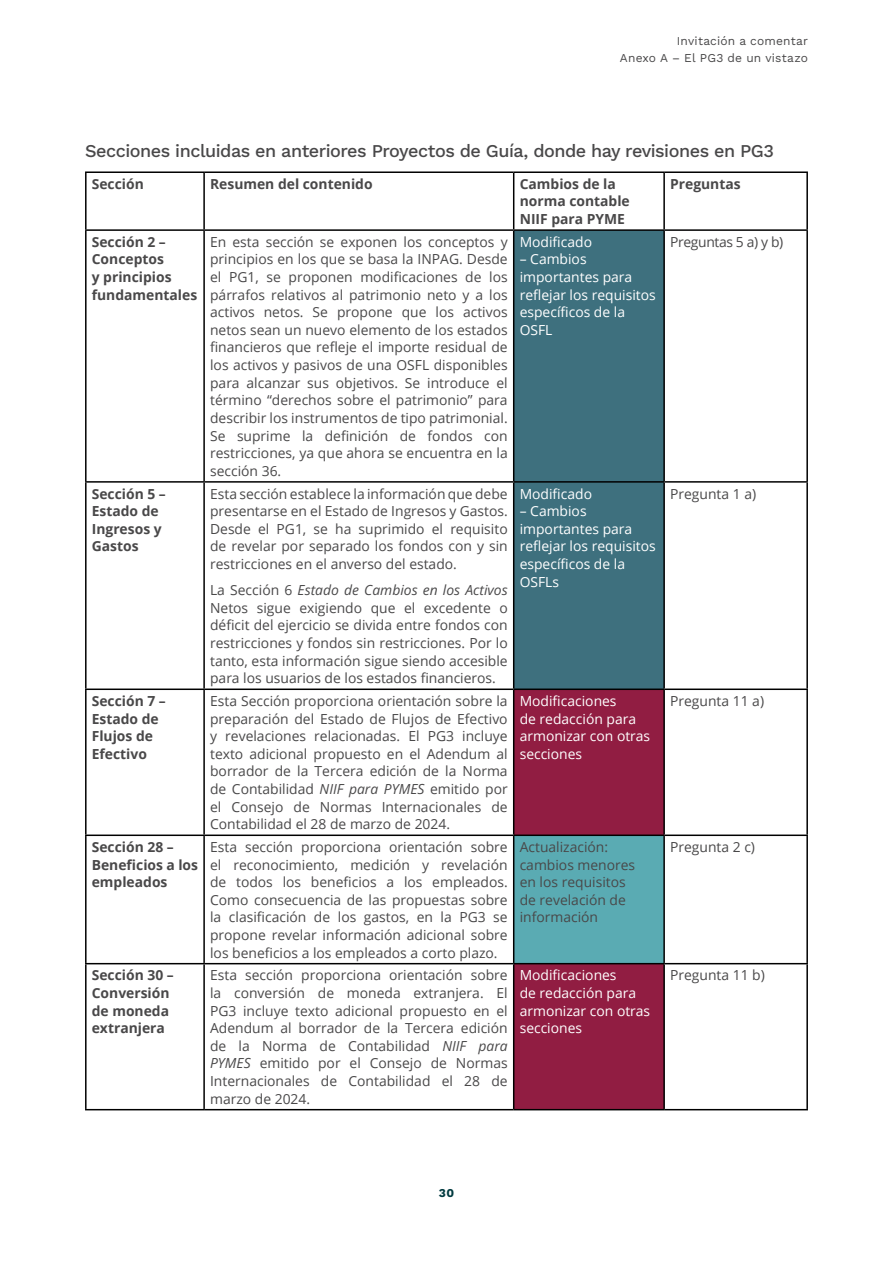
<style>
.page{position:relative;width:893px;height:1263px;background:#fff}
.page>*{position:absolute;margin:0;border:0;box-sizing:border-box;transform-origin:0 0}
.Heading_3{font:18px "Work Sans";letter-spacing:-.025em;color:#494849}
.Normal_no_ident{font:13.8px/17.7px "Open Sans";color:#494849;text-align:justify}
.Normal_no_ident_left_aligned{font:13.8px/17.7px "Open Sans";color:#fff}
.Normal_no_ident_left_aligned-2{font:700 13.8px/17.7px "Open Sans";color:#494849}
.Normal_no_ident_left_aligned-3{font:13.8px/17.5px "Open Sans";color:#494849}
.Normal_no_ident_left_aligned-4{font:13.8px "Open Sans";letter-spacing:-.025em;color:#494849}
.t1{font:12px/16.5px "Work Sans";letter-spacing:.015em;color:#494849;text-align:right}
.t2{font:12px "Work Sans";color:#003a3f}
.s1{font-style:italic}
</style>
<div class="page">
<div style="left:514px;top:231px;width:149px;height:457px;background:#3e707e"></div>
<div style="left:514px;top:690px;width:149px;height:419px;background:#911d42"></div>
<div style="left:514px;top:835px;width:150px;height:129px;background:#5aabb3"></div>
<hr style="left:85px;top:171px;width:119px;height:2px;background:#000">
<hr style="left:85px;top:173px;width:2px;height:56px;background:#000">
<hr style="left:204px;top:171px;width:310px;height:2px;background:#000">
<hr style="left:203px;top:173px;width:2px;height:56px;background:#000">
<hr style="left:514px;top:171px;width:150px;height:2px;background:#000">
<hr style="left:513px;top:173px;width:1px;height:56px;background:#000">
<hr style="left:664px;top:171px;width:144px;height:2px;background:#000">
<hr style="left:663px;top:173px;width:2px;height:56px;background:#000">
<hr style="left:806px;top:173px;width:2px;height:56px;background:#000">
<hr style="left:85px;top:229px;width:119px;height:2px;background:#000">
<hr style="left:85px;top:231px;width:2px;height:250px;background:#000">
<hr style="left:204px;top:229px;width:310px;height:2px;background:#000">
<hr style="left:203px;top:231px;width:2px;height:250px;background:#000">
<hr style="left:514px;top:229px;width:150px;height:2px;background:#000">
<hr style="left:513px;top:231px;width:1px;height:250px;background:#000">
<hr style="left:664px;top:229px;width:144px;height:2px;background:#000">
<hr style="left:663px;top:231px;width:2px;height:250px;background:#000">
<hr style="left:806px;top:231px;width:2px;height:250px;background:#000">
<hr style="left:85px;top:481px;width:119px;height:2px;background:#000">
<hr style="left:85px;top:483px;width:2px;height:205px;background:#000">
<hr style="left:204px;top:481px;width:310px;height:2px;background:#000">
<hr style="left:203px;top:483px;width:2px;height:205px;background:#000">
<hr style="left:514px;top:481px;width:150px;height:2px;background:#000">
<hr style="left:513px;top:483px;width:1px;height:205px;background:#000">
<hr style="left:664px;top:481px;width:144px;height:2px;background:#000">
<hr style="left:663px;top:483px;width:2px;height:205px;background:#000">
<hr style="left:806px;top:483px;width:2px;height:205px;background:#000">
<hr style="left:85px;top:688px;width:119px;height:2px;background:#000">
<hr style="left:85px;top:690px;width:2px;height:144px;background:#000">
<hr style="left:204px;top:688px;width:310px;height:2px;background:#000">
<hr style="left:203px;top:690px;width:2px;height:144px;background:#000">
<hr style="left:514px;top:688px;width:150px;height:2px;background:#000">
<hr style="left:513px;top:690px;width:1px;height:144px;background:#000">
<hr style="left:664px;top:688px;width:144px;height:2px;background:#000">
<hr style="left:663px;top:690px;width:2px;height:144px;background:#000">
<hr style="left:806px;top:690px;width:2px;height:144px;background:#000">
<hr style="left:85px;top:834px;width:119px;height:2px;background:#000">
<hr style="left:85px;top:836px;width:2px;height:127px;background:#000">
<hr style="left:204px;top:834px;width:310px;height:2px;background:#000">
<hr style="left:203px;top:836px;width:2px;height:127px;background:#000">
<hr style="left:514px;top:834px;width:150px;height:2px;background:#000">
<hr style="left:513px;top:836px;width:1px;height:127px;background:#000">
<hr style="left:664px;top:834px;width:144px;height:2px;background:#000">
<hr style="left:663px;top:836px;width:2px;height:127px;background:#000">
<hr style="left:806px;top:836px;width:2px;height:127px;background:#000">
<hr style="left:85px;top:963px;width:119px;height:1px;background:#000">
<hr style="left:85px;top:964px;width:2px;height:145px;background:#000">
<hr style="left:204px;top:963px;width:310px;height:1px;background:#000">
<hr style="left:203px;top:964px;width:2px;height:145px;background:#000">
<hr style="left:514px;top:963px;width:150px;height:1px;background:#000">
<hr style="left:513px;top:964px;width:1px;height:145px;background:#000">
<hr style="left:664px;top:963px;width:144px;height:1px;background:#000">
<hr style="left:663px;top:964px;width:2px;height:145px;background:#000">
<hr style="left:806px;top:964px;width:2px;height:145px;background:#000">
<hr style="left:85px;top:1109px;width:119px;height:1px;background:#000">
<hr style="left:204px;top:1109px;width:310px;height:1px;background:#000">
<hr style="left:514px;top:1109px;width:150px;height:1px;background:#000">
<hr style="left:664px;top:1109px;width:144px;height:1px;background:#000">
<p class="t1" style="left:620px;top:32px;width:190px">Invitación a comentar<br>Anexo A – El PG3 de un vistazo</p>
<p class="Heading_3" style="left:85px;top:137px;width:690px">Secciones incluidas en anteriores Proyectos de Guía, donde hay revisiones en PG3</p>
<p class="Normal_no_ident_left_aligned-2" style="left:92px;top:175px;width:54px">Sección</p>
<p class="Normal_no_ident_left_aligned-2" style="left:210px;top:175px;width:164px">Resumen del contenido</p>
<p class="Normal_no_ident_left_aligned-2" style="left:520px;top:175px;width:112px">Cambios de la norma contable<br>NIIF para PYME</p>
<p class="Normal_no_ident_left_aligned-2" style="left:670px;top:175px;width:72px">Preguntas</p>
<p class="Normal_no_ident_left_aligned-2" style="left:92px;top:232px;width:107px">Sección 2 –<br>Conceptos<br>y principios fundamentales</p>
<p class="Normal_no_ident" style="left:210px;top:232px;width:299px">En esta sección se exponen los conceptos y principios en los que se basa la INPAG. Desde el PG1, se proponen modificaciones de los párrafos relativos al patrimonio neto y a los activos netos. Se propone que los activos netos sean un nuevo elemento de los estados financieros que refleje el importe residual de los activos y pasivos de una OSFL disponibles para alcanzar sus objetivos. Se introduce el término “derechos sobre el patrimonio” para describir los instrumentos de tipo patrimonial.<br>Se suprime la definición de fondos con restricciones, ya que ahora se encuentra en la sección 36.</p>
<p class="Normal_no_ident_left_aligned" style="left:520px;top:232px;width:74px">Modificado</p>
<p class="Normal_no_ident_left_aligned-4" style="left:670px;top:232px;width:115px">Preguntas 5 a) y b)</p>
<p class="Normal_no_ident_left_aligned" style="left:520px;top:250px;width:138px">– Cambios importantes para reflejar los requisitos específicos de la<br>OSFL</p>
<p class="Normal_no_ident_left_aligned-2" style="left:92px;top:484px;width:76px">Sección 5 –<br>Estado de<br>Ingresos y<br>Gastos</p>
<p class="Normal_no_ident" style="left:210px;top:484px;width:299px">Esta sección establece la información que debe presentarse en el Estado de Ingresos y Gastos.<br>Desde el PG1, se ha suprimido el requisito de revelar por separado los fondos con y sin restricciones en el anverso del estado.</p>
<p class="Normal_no_ident" style="left:210px;top:581px;width:299px">La Sección 6 <span class="s1">Estado de Cambios en los Activos </span>Netos sigue exigiendo que el excedente o déficit del ejercicio se divida entre fondos con restricciones y fondos sin restricciones. Por lo tanto, esta información sigue siendo accesible para los usuarios de los estados financieros.</p>
<p class="Normal_no_ident_left_aligned" style="left:520px;top:484px;width:74px">Modificado</p>
<p class="Normal_no_ident_left_aligned" style="left:520px;top:502px;width:138px">– Cambios importantes para reflejar los requisitos específicos de la<br>OSFLs</p>
<p class="Normal_no_ident_left_aligned-3" style="left:670px;top:484px;width:88px">Pregunta 1 a)</p>
<p class="Normal_no_ident_left_aligned-2" style="left:92px;top:692px;width:76px">Sección 7 –<br>Estado de<br>Flujos de<br>Efectivo</p>
<p class="Normal_no_ident" style="left:210px;top:692px;width:299px">Esta Sección proporciona orientación sobre la preparación del Estado de Flujos de Efectivo y revelaciones relacionadas. El PG3 incluye texto adicional propuesto en el Adendum al borrador de la Tercera edición de la Norma de Contabilidad <span class="s1">NIIF para PYMES</span> emitido por el Consejo de Normas Internacionales de Contabilidad el 28 de marzo de 2024.</p>
<p class="Normal_no_ident_left_aligned" style="left:520px;top:692px;width:132px">Modificaciones<br>de redacción para armonizar con otras secciones</p>
<p class="Normal_no_ident_left_aligned-3" style="left:670px;top:692px;width:95px">Pregunta 11 a)</p>
<p class="Normal_no_ident_left_aligned-2" style="left:92px;top:838px;width:108px">Sección 28 –<br>Beneficios a los empleados</p>
<p class="Normal_no_ident" style="left:210px;top:838px;width:299px">Esta sección proporciona orientación sobre el reconocimiento, medición y revelación de todos los beneficios a los empleados.<br>Como consecuencia de las propuestas sobre la clasificación de los gastos, en la PG3 se propone revelar información adicional sobre los beneficios a los empleados a corto plazo.</p>
<p class="Normal_no_ident_left_aligned-3" style="left:520px;top:838px;width:117px">Actualización: cambios menores en los requisitos de revelación de información</p>
<p class="Normal_no_ident_left_aligned-3" style="left:670px;top:838px;width:86px">Pregunta 2 c)</p>
<p class="Normal_no_ident_left_aligned-2" style="left:92px;top:966px;width:84px">Sección 30 –<br>Conversión de moneda extranjera</p>
<p class="Normal_no_ident" style="left:210px;top:966px;width:299px">Esta sección proporciona orientación sobre la conversión de moneda extranjera. El PG3 incluye texto adicional propuesto en el Adendum al borrador de la Tercera edición de la Norma de Contabilidad <span class="s1">NIIF para PYMES</span> emitido por el Consejo de Normas Internacionales de Contabilidad el 28 de marzo de 2024.</p>
<p class="Normal_no_ident_left_aligned" style="left:520px;top:966px;width:132px">Modificaciones<br>de redacción para armonizar con otras secciones</p>
<p class="Normal_no_ident_left_aligned-3" style="left:670px;top:966px;width:96px">Pregunta 11 b)</p>
<p class="t2" style="left:439px;top:1184px;width:17px">30</p>
</div>
